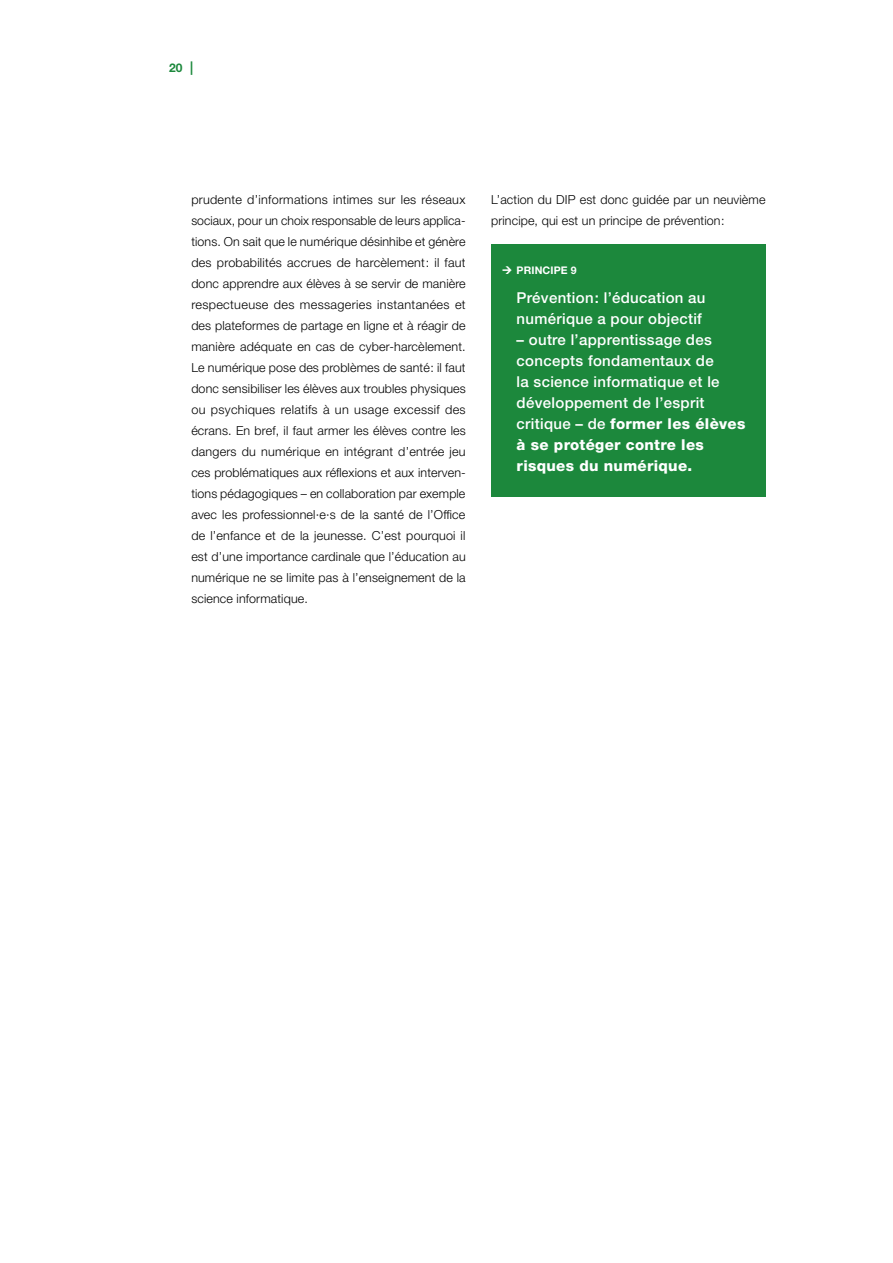
<style>
.page{position:relative;width:893px;height:1263px;background:#fff}
.page>*{position:absolute;margin:0;border:0;box-sizing:border-box;transform-origin:0 0}
.t1{font:500 15px/21px "Helvetica Neue LT Std";letter-spacing:.02em;color:#fff}
.t2{font:300 12.45px/21px "Helvetica Neue LT Std";letter-spacing:.01em;color:#000;text-align:justify}
.t3{font:700 12px "Helvetica Neue LT Std";color:#1c883c}
.t4{font:700 10.5px "Helvetica Neue LT Std";letter-spacing:.01em;color:#fff}
.s1{font-size:13.5px}
.s2{font-weight:800}
</style>
<div class="page">
<div style="left:491px;top:244px;width:274px;height:54px;background:#1c883c"></div>
<div style="left:491px;top:293px;width:274px;height:204px;background:#1c883c"></div>
<p class="t3" style="left:169px;top:60px;width:25px">20 <span class="s1">|</span></p>
<p class="t2" style="left:191px;top:189px;width:276px">prudente d’informations intimes sur les réseaux sociaux, pour un choix responsable de leurs applica&shy;tions. On sait que le numérique désinhibe et génère des probabilités accrues de harcèlement: il faut donc apprendre aux élèves à se servir de manière respectueuse des messageries instantanées et des plateformes de partage en ligne et à réagir de manière adéquate en cas de cyber-harcèlement.<br>Le numérique pose des problèmes de santé: il faut donc sensibiliser les élèves aux troubles physiques ou psychiques relatifs à un usage excessif des écrans. En bref, il faut armer les élèves contre les dangers du numérique en intégrant d’entrée jeu ces problématiques aux réflexions et aux interven&shy;tions pédagogiques – en collaboration par exemple avec les professionnel·e·s de la santé de l’Office de l’enfance et de la jeunesse. C’est pourquoi il est d’une importance cardinale que l’éducation au numérique ne se limite pas à l’enseignement de la science informatique.</p>
<p class="t2" style="left:491px;top:189px;width:276px">L’action du DIP est donc guidée par un neuvième principe, qui est un principe de prévention:</p>
<p class="t4" style="left:517px;top:264px;width:61px">PRINCIPE 9</p>
<p class="t1" style="left:517px;top:287px;width:190px">Prévention: l’éducation au numérique a pour objectif</p>
<p class="t1" style="left:517px;top:329px;width:230px">– outre l’apprentissage des concepts fondamentaux de<br>la science informatique et le développement de l’esprit critique – de <span class="s2">former les élèves à se protéger contre les risques du numérique.</span></p>
</div>
